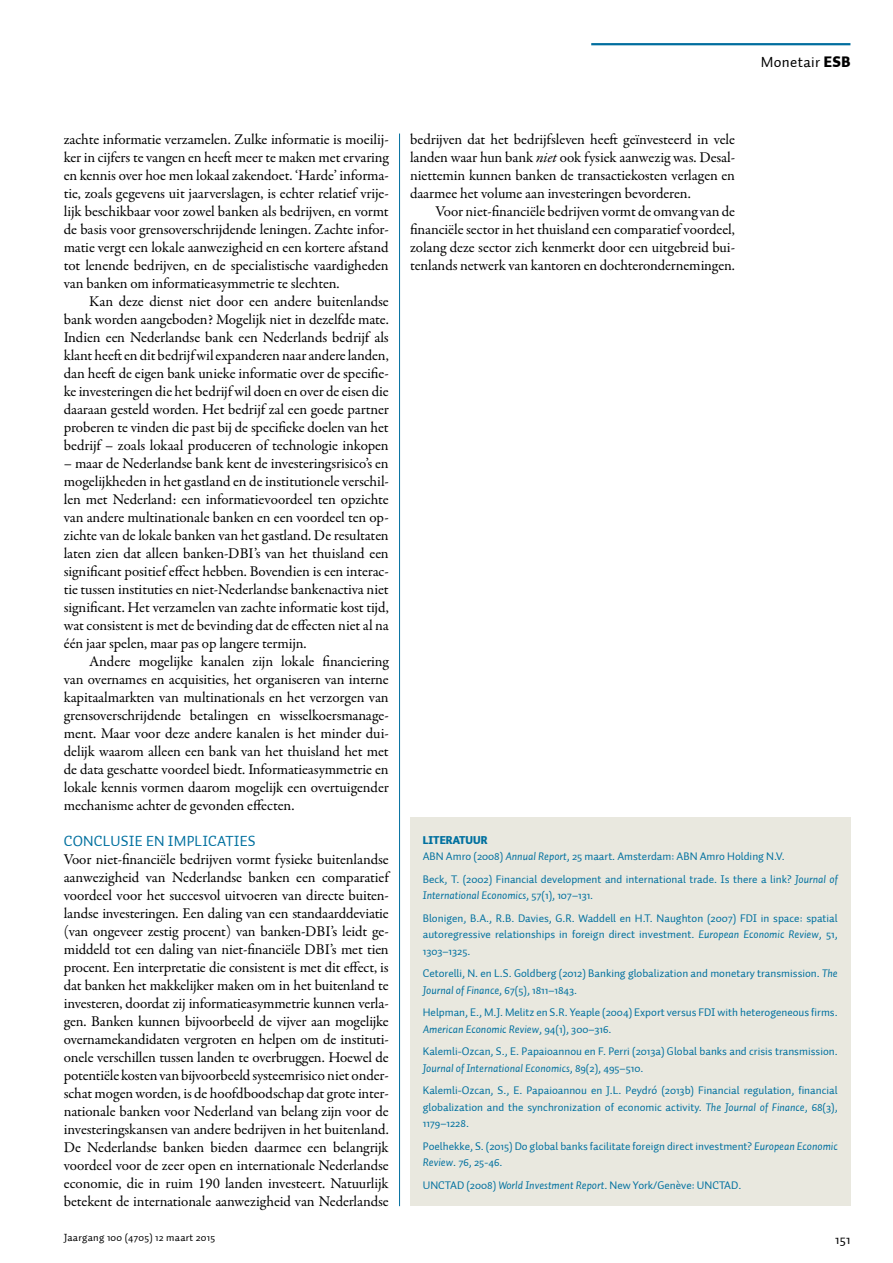
<style>
.page{position:relative;width:893px;height:1263px;background:#fff}
.page>*{position:absolute;margin:0;border:0;box-sizing:border-box;transform-origin:0 0}
.t1{font:15px/18px "Garamond Premr Pro";letter-spacing:-.005em;color:#000;text-align:justify}
.t2{font:15px "Auto 1";letter-spacing:.01em;color:#00709f}
.t3{font:15px "Auto 1";color:#000}
.t4{font:13.5px "Auto 1";color:#000}
.t5{font:11.25px/16.5px "Auto 1";color:#00709f}
.t6{font:10.5px "Auto 1";letter-spacing:.025em;color:#000}
.s1{font-weight:900}
.s2{font-style:italic}
</style>
<div class="page">
<hr style="left:591px;top:43px;width:259px;height:2px;background:#006e9f">
<hr style="left:399px;top:134px;width:1px;height:1072px;background:#006e9f">
<div style="left:410px;top:817px;width:440px;height:389px;background:#e9e8df"></div>
<p class="t3" style="left:761px;top:53px;width:91px">Monetair <span class="s1">ESB</span></p>
<p class="t1" style="left:64px;top:131px;width:326px">zachte informatie verzamelen. Zulke informatie is moeilij&shy;ker in cijfers te vangen en heeft meer te maken met ervaring en kennis over hoe men lokaal zakendoet. ‘Harde’ informa&shy;tie, zoals gegevens uit jaarverslagen, is echter relatief vrije&shy;lijk beschikbaar voor zowel banken als bedrijven, en vormt de basis voor grensoverschrijdende leningen. Zachte infor&shy;matie vergt een lokale aanwezigheid en een kortere afstand tot lenende bedrijven, en de specialistische vaardigheden van banken om informatieasymmetrie te slechten.</p>
<p class="t1" style="left:64px;top:293px;width:327px;text-indent:26px">Kan deze dienst niet door een andere buitenlandse bank worden aangeboden? Mogelijk niet in dezelfde mate.<br>Indien een Nederlandse bank een Nederlands bedrijf als klant heeft en dit bedrijf wil expanderen naar andere landen, dan heeft de eigen bank unieke informatie over de specifie&shy;ke investeringen die het bedrijf wil doen en over de eisen die daaraan gesteld worden. Het bedrijf zal een goede partner proberen te vinden die past bij de specifieke doelen van het bedrijf – zoals lokaal produceren of technologie inkopen</p>
<p class="t1" style="left:64px;top:455px;width:327px">– maar de Nederlandse bank kent de investeringsrisico’s en mogelijkheden in het gastland en de institutionele verschil&shy;len met Nederland: een informatievoordeel ten opzichte van andere multinationale banken en een voordeel ten op&shy;zichte van de lokale banken van het gastland. De resultaten laten zien dat alleen banken-DBI’s van het thuisland een significant positief effect hebben. Bovendien is een interac&shy;tie tussen instituties en niet-Nederlandse bankenactiva niet significant. Het verzamelen van zachte informatie kost tijd, wat consistent is met de bevinding dat de effecten niet al na één jaar spelen, maar pas op langere termijn.</p>
<p class="t1" style="left:64px;top:653px;width:327px;text-indent:26px">Andere mogelijke kanalen zijn lokale financiering van overnames en acquisities, het organiseren van interne kapitaalmarkten van multinationals en het verzorgen van grensoverschrijdende betalingen en wisselkoersmanage&shy;ment. Maar voor deze andere kanalen is het minder dui&shy;delijk waarom alleen een bank van het thuisland het met de data geschatte voordeel biedt. Informatieasymmetrie en lokale kennis vormen daarom mogelijk een overtuigender mechanisme achter de gevonden effecten.</p>
<p class="t2" style="left:64px;top:832px;width:194px">Conclusie en im plicaties</p>
<p class="t1" style="left:64px;top:851px;width:327px">Voor niet-financiële bedrijven vormt fysieke buitenlandse aanwezigheid van Nederlandse banken een comparatief voordeel voor het succesvol uitvoeren van directe buiten&shy;landse investeringen. Een daling van een standaarddeviatie (van ongeveer zestig procent) van banken-DBI’s leidt ge&shy;middeld tot een daling van niet-financiële DBI’s met tien procent. Een interpretatie die consistent is met dit effect, is dat banken het makkelijker maken om in het buitenland te investeren, doordat zij informatieasymmetrie kunnen verla&shy;gen. Banken kunnen bijvoorbeeld de vijver aan mogelijke overnamekandidaten vergroten en helpen om de instituti&shy;onele verschillen tussen landen te overbruggen. Hoewel de potentiële kosten van bijvoorbeeld systeemrisico niet onder&shy;schat mogen worden, is de hoofdboodschap dat grote inter&shy;nationale banken voor Nederland van belang zijn voor de investeringskansen van andere bedrijven in het buitenland.<br>De Nederlandse banken bieden daarmee een belangrijk voordeel voor de zeer open en internationale Nederlandse economie, die in ruim 190 landen investeert. Natuurlijk betekent de internationale aanwezigheid van Nederlandse</p>
<p class="t6" style="left:64px;top:1231px;width:153px">Jaargang 100 (4705) 12 maart 2015</p>
<p class="t1" style="left:410px;top:131px;width:327px">bedrijven dat het bedrijfsleven heeft geïnvesteerd in vele landen waar hun bank <span class="s2">niet</span> ook fysiek aanwezig was. Desal&shy;niettemin kunnen banken de transactiekosten verlagen en daarmee het volume aan investeringen bevorderen.</p>
<p class="t1" style="left:410px;top:203px;width:327px;text-indent:26px">Voor niet-financiële bedrijven vormt de omvang van de financiële sector in het thuisland een comparatief voordeel, zolang deze sector zich kenmerkt door een uitgebreid bui&shy;tenlands netwerk van kantoren en dochterondernemingen.</p>
<p class="t5" style="left:423px;top:832px;width:364px"><span class="s1">LITERATUUR<br></span>ABN Amro (2008) <span class="s2">Annual Report</span>, 25 maart. Amsterdam: ABN Amro H olding N .V.</p>
<p class="t5" style="left:423px;top:871px;width:416px">Beck, T. (2002) Financial development and international trade. Is there a link? <span class="s2">Journal of<br>International Economics</span>, 57(1), 107–131.</p>
<p class="t5" style="left:423px;top:910px;width:416px;text-align:justify">Blonigen, B.A., R.B. Davies, G.R. Waddell en H.T. Naughton (2007) FDI in space: spatial autoregressive relationships in foreign direct investment. <span class="s2">European Economic Review</span>, 51, 1303–1325.</p>
<p class="t5" style="left:423px;top:965px;width:416px">Cetorelli, N . en L.S. Goldberg (2012) Banking globalization and monetary transmission. <span class="s2">The<br>Journal of Finance</span>, 67(5), 1811–1843.</p>
<p class="t5" style="left:423px;top:1004px;width:416px">Helpman, E., M.J. Melitz en S.R. Yeaple (2004) Export versus FDI with heterogeneous firms.<br><span class="s2">American Economic Review</span>, 94(1), 300–316.</p>
<p class="t5" style="left:423px;top:1043px;width:416px">Kalemli-Ozcan, S., E. Papaioannou en F. Perri (2013a) Global banks and crisis transmission.<br><span class="s2">Journal of International Economics</span>, 89(2), 495–510.</p>
<p class="t5" style="left:423px;top:1082px;width:416px;text-align:justify">Kalemli-Ozcan, S., E. Papaioannou en J.L. Peydró (2013b) Financial regulation, financial globalization and the synchronization of economic activity. <span class="s2">The Journal of Finance</span>, 68(3), 1179–1228.</p>
<p class="t5" style="left:423px;top:1138px;width:416px">Poelhekke, S. (2015) Do global banks facilitate foreign direct investment? <span class="s2">European Economic<br>Review</span>. 76, 25-46.</p>
<p class="t5" style="left:423px;top:1177px;width:320px">UN CTAD (2008) <span class="s2">World Investment Report</span>. New York/Genève: UNCTAD.</p>
<p class="t4" style="left:835px;top:1231px;width:17px">151</p>
</div>
